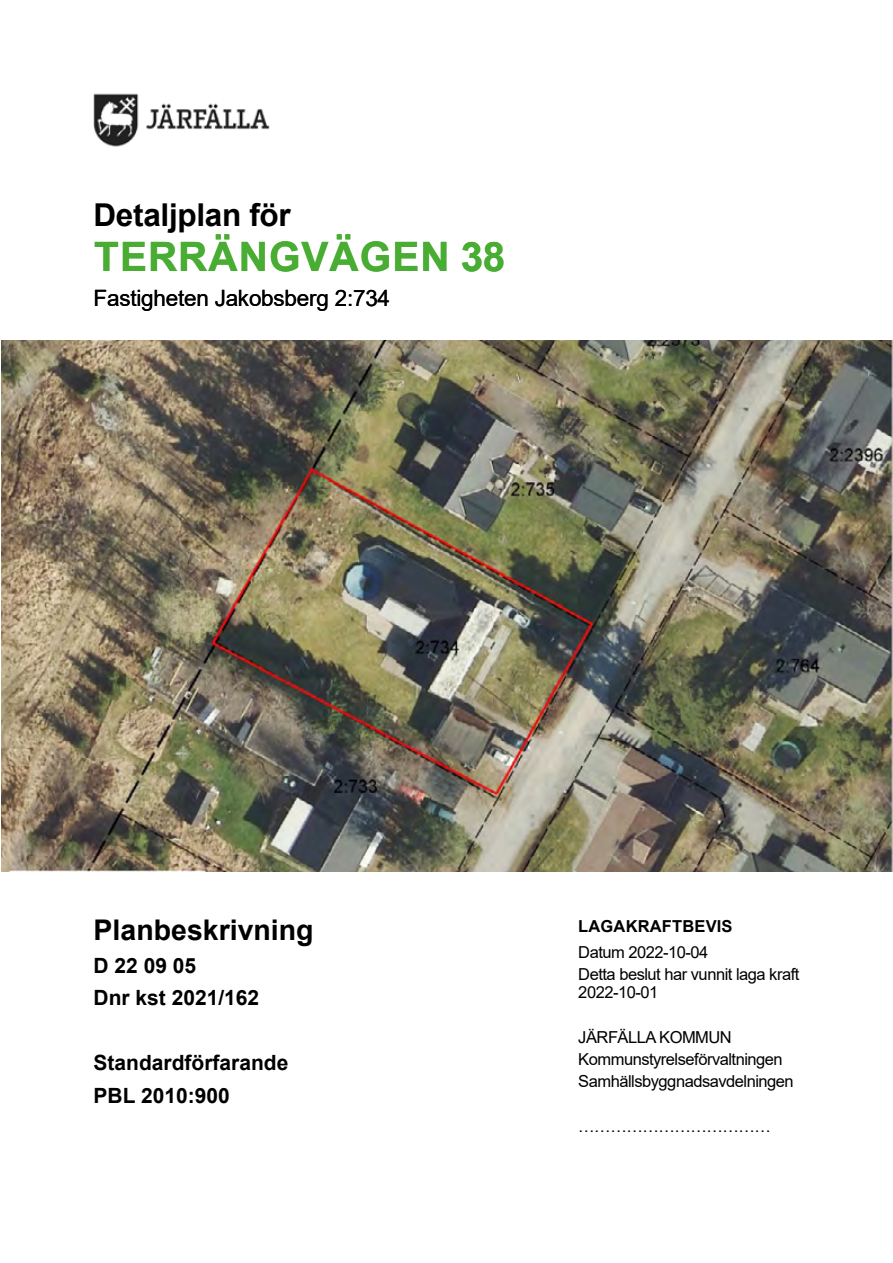
<style>
.page{position:relative;width:893px;height:1263px;background:#fff}
.page>*{position:absolute;margin:0;border:0;box-sizing:border-box;transform-origin:0 0}
.t1{font:700 40.5px "Arial";letter-spacing:.025em;color:#49ad33}
.t2{font:700 31.5px "Arial";letter-spacing:-.01em;color:#000}
.t3{font:700 28.5px "Arial";color:#000}
.t4{font:22.5px "Arial";letter-spacing:-.01em;color:#000}
.t5{font:700 21px/32.5px "Arial";color:#000}
.t6{font:16.5px/22.2px "Arial";letter-spacing:-.03em;color:#000}
.t7{font:700 16.5px "Arial";letter-spacing:.01em;color:#000}
</style>
<div class="page">
<img style="left:93px;top:93px;width:177px;height:54px">
<img style="left:1px;top:340px;width:892px;height:532px">
<h2 class="t2" style="left:94px;top:192px;width:199px">Detaljplan för</h2>
<h1 class="t1" style="left:94px;top:228px;width:413px">TERRÄNGVÄGEN 38</h1>
<h3 class="t4" style="left:94px;top:283px;width:298px">Fastigheten Jakobsberg 2:734</h3>
<h3 class="t3" style="left:94px;top:910px;width:222px">Planbeskrivning</h3>
<p class="t5" style="left:94px;top:949px;width:167px">D 22 09 05<br>Dnr kst 2021/162</p>
<p class="t5" style="left:94px;top:1047px;width:196px">Standardförfarande<br>PBL 2010:900</p>
<p class="t7" style="left:578px;top:914px;width:156px">LAGAKRAFTBEVIS</p>
<p class="t6" style="left:578px;top:941px;width:223px">Datum 2022-10-04<br>Detta beslut har vunnit laga kraft</p>
<p class="t6" style="left:578px;top:981px;width:81px">2022-10-01</p>
<p class="t6" style="left:578px;top:1026px;width:217px">JÄRFÄLLA KOMMUN<br>Kommunstyrelseförvaltningen<br>Samhällsbyggnadsavdelningen</p>
<p class="t6" style="left:578px;top:1115px;width:194px">………………………………</p>
</div>
